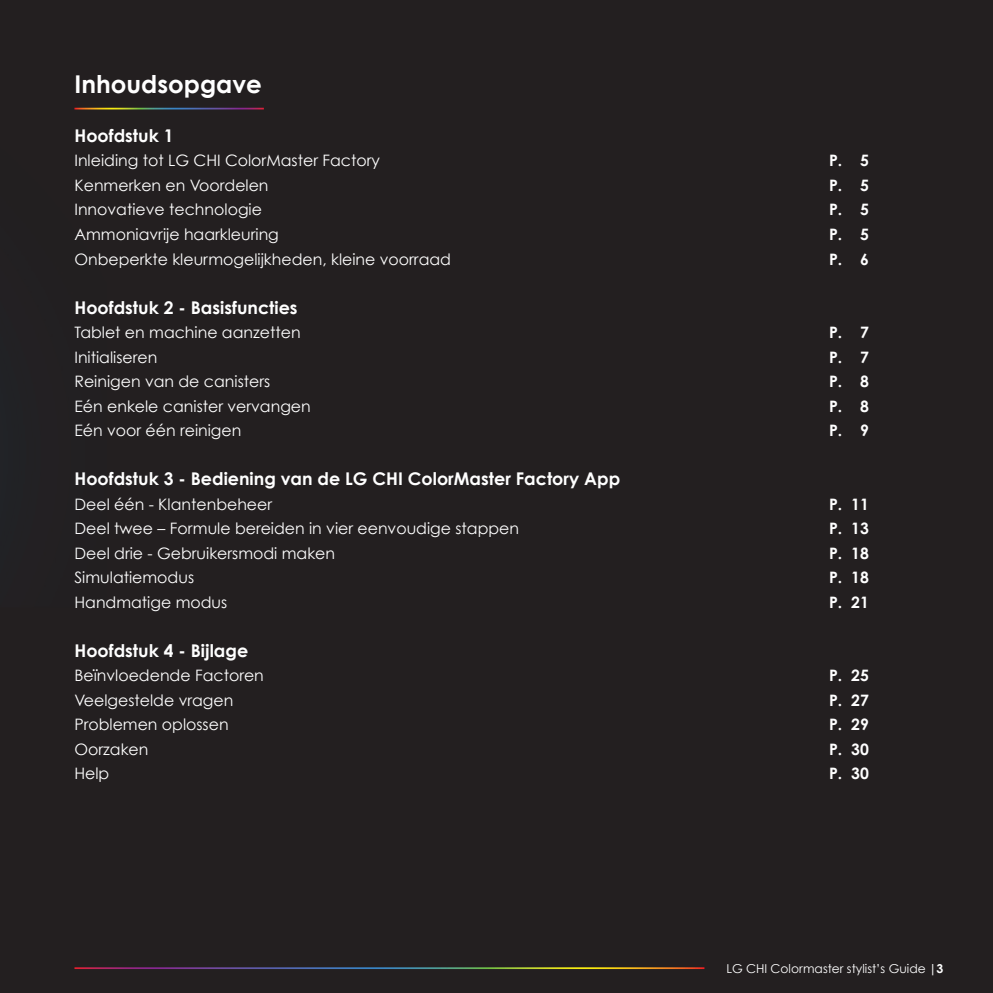
<style>
.page{position:relative;width:993px;height:993px;background:#fff}
.page>*{position:absolute;margin:0;border:0;box-sizing:border-box;transform-origin:0 0}
.t1{font:700 24.5px "Century Gothic";color:#fff}
.t2{font:700 17.5px "Century Gothic";color:#fff}
.t3{font:15.75px "Century Gothic";color:#fff}
.t4{font:700 15.75px "Century Gothic";color:#fff}
.t5{font:12.25px "Century Gothic";color:#fff}
.s1{font-weight:700}
</style>
<div class="page">
<div style="left:0;top:0;width:992px;height:992px;background:#231f20"></div>
<hr style="left:74px;top:966px;width:630px;height:2px;background:#fff">
<hr style="left:74px;top:108px;width:190px;height:1px;background:#fff">
<p class="t1" style="left:74px;top:68px;width:189px">Inhoudsopgave</p>
<p class="t2" style="left:74px;top:124px;width:101px">Hoofdstuk 1</p>
<p class="t3" style="left:74px;top:151px;width:307px">Inleiding tot LG CHI ColorMaster Factory</p>
<p class="t4" style="left:828px;top:151px;width:41px">P. 5</p>
<p class="t3" style="left:74px;top:175px;width:195px">Kenmerken en Voordelen</p>
<p class="t4" style="left:828px;top:175px;width:41px">P. 5</p>
<p class="t3" style="left:74px;top:200px;width:189px">Innovatieve technologie</p>
<p class="t4" style="left:828px;top:200px;width:41px">P. 5</p>
<p class="t3" style="left:74px;top:224px;width:206px">Ammoniavrije haarkleuring</p>
<p class="t4" style="left:828px;top:224px;width:41px">P. 5</p>
<p class="t3" style="left:74px;top:249px;width:378px">Onbeperkte kleurmogelijkheden, kleine voorraad</p>
<p class="t4" style="left:828px;top:249px;width:41px">P. 6</p>
<p class="t2" style="left:74px;top:296px;width:224px">Hoofdstuk 2 - Basisfuncties</p>
<p class="t3" style="left:74px;top:322px;width:227px">Tablet en machine aanzetten</p>
<p class="t4" style="left:828px;top:322px;width:41px">P. 7</p>
<p class="t3" style="left:74px;top:347px;width:84px">Initialiseren</p>
<p class="t4" style="left:828px;top:347px;width:41px">P. 7</p>
<p class="t3" style="left:74px;top:371px;width:197px">Reinigen van de canisters</p>
<p class="t4" style="left:828px;top:371px;width:41px">P. 8</p>
<p class="t3" style="left:74px;top:396px;width:238px">Eén enkele canister vervangen</p>
<p class="t4" style="left:828px;top:396px;width:41px">P. 8</p>
<p class="t3" style="left:74px;top:420px;width:168px">Eén voor één reinigen</p>
<p class="t4" style="left:828px;top:420px;width:41px">P. 9</p>
<p class="t2" style="left:74px;top:467px;width:547px">Hoofdstuk 3 - Bediening van de LG CHI ColorMaster Factory App</p>
<p class="t3" style="left:74px;top:494px;width:199px">Deel één - Klantenbeheer</p>
<p class="t4" style="left:828px;top:494px;width:41px">P. 11</p>
<p class="t3" style="left:74px;top:518px;width:446px">Deel twee – Formule bereiden in vier eenvoudige stappen</p>
<p class="t4" style="left:828px;top:518px;width:41px">P. 13</p>
<p class="t3" style="left:74px;top:543px;width:262px">Deel drie - Gebruikersmodi maken</p>
<p class="t4" style="left:828px;top:543px;width:41px">P. 18</p>
<p class="t3" style="left:74px;top:567px;width:121px">Simulatiemodus</p>
<p class="t4" style="left:828px;top:567px;width:41px">P. 18</p>
<p class="t3" style="left:74px;top:592px;width:154px">Handmatige modus</p>
<p class="t4" style="left:828px;top:592px;width:41px">P. 21</p>
<p class="t2" style="left:74px;top:639px;width:175px">Hoofdstuk 4 - Bijlage</p>
<p class="t3" style="left:74px;top:665px;width:191px">Beïnvloedende Factoren</p>
<p class="t4" style="left:828px;top:665px;width:41px">P. 25</p>
<p class="t3" style="left:74px;top:690px;width:160px">Veelgestelde vragen</p>
<p class="t4" style="left:828px;top:690px;width:41px">P. 27</p>
<p class="t3" style="left:74px;top:714px;width:156px">Problemen oplossen</p>
<p class="t4" style="left:828px;top:714px;width:41px">P. 29</p>
<p class="t3" style="left:74px;top:739px;width:75px">Oorzaken</p>
<p class="t4" style="left:828px;top:739px;width:41px">P. 30</p>
<p class="t3" style="left:74px;top:763px;width:36px">Help</p>
<p class="t4" style="left:828px;top:763px;width:41px">P. 30</p>
<p class="t5" style="left:726px;top:960px;width:218px">LG CHI Colormaster stylist’s Guide <span class="s1">|3</span></p>
</div>
